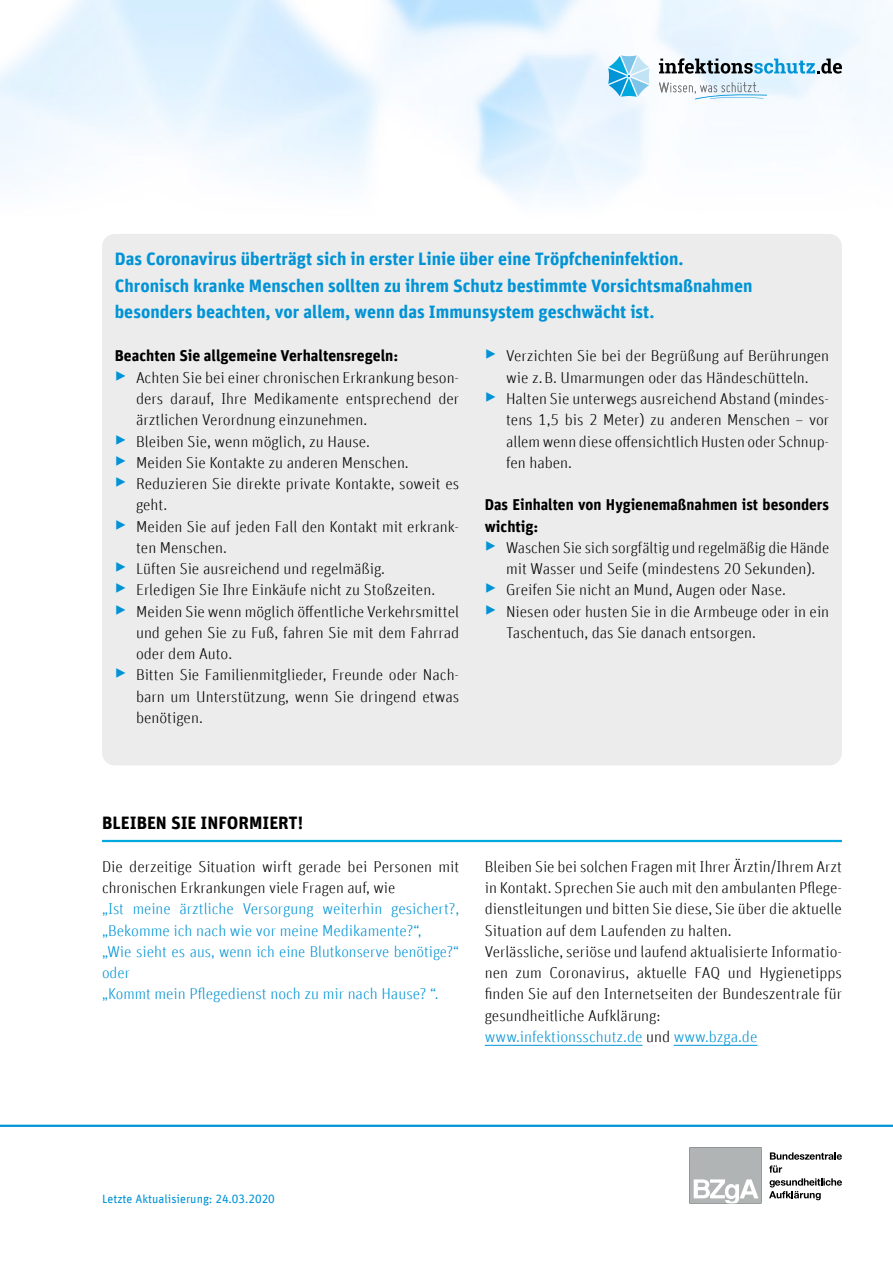
<style>
.page{position:relative;width:893px;height:1263px;background:#fff}
.page>*{position:absolute;margin:0;border:0;box-sizing:border-box;transform-origin:0 0}
.h-box{font:700 18px/26.5px "Unit Offc Pro";color:#0093d5}
.t1{font:700 18px "Unit Offc Pro";color:#000}
.p-informiert{font:300 15.75px/21.3px "Unit Offc Pro";color:#000;text-align:justify}
.p-informiert-2{font:300 15.75px/21.3px "Unit Offc Pro";color:#0093d5}
.p-bold{font:700 15.75px/21.3px "Unit Offc Pro";color:#000}
.t2{font:12px "Unit Offc Pro";color:#0093d5}
.s1{font-size:21px;color:#0093d5}
.s2{color:#000}
</style>
<div class="page">
<hr style="left:0;top:1125px;width:893px;height:2px;background:#0093d5">
<svg style="left:769px;top:1152px;width:73px;height:48px"></svg>
<div style="left:689px;top:1147px;width:72px;height:56px;background:#b1b4b4"></div>
<svg style="left:694px;top:1179px;width:64px;height:24px"></svg>
<svg style="left:659px;top:58px;width:183px;height:16px;background:#8fa9b6"></svg>
<svg style="left:659px;top:82px;width:108px;height:17px"></svg>
<svg style="left:608px;top:55px;width:42px;height:42px"></svg>
<div style="left:102px;top:234px;width:740px;height:531px;background:#ececec;border-radius:13px"></div>
<hr style="left:102px;top:840px;width:740px;height:2px;background:#00a8de">
<hr style="left:485px;top:1045px;width:157px;height:1px;background:#0093d5">
<hr style="left:674px;top:1045px;width:83px;height:1px;background:#0093d5">
<p class="h-box" style="left:115px;top:245px;width:639px">Das Coronavirus überträgt sich in erster Linie über eine Tröpfcheninfektion.<br>Chronisch kranke Menschen sollten zu ihrem Schutz bestimmte Vorsichtsmaßnahmen besonders beachten, vor allem, wenn das Immunsystem geschwächt ist.</p>
<p class="p-bold" style="left:115px;top:344px;width:285px">Beachten Sie allgemeine Verhaltensregeln:</p>
<p class="p-informiert" style="left:136px;top:366px;width:325px;text-indent:-21px"><span class="s1">▶</span> Achten Sie bei einer chronischen Erkrankung beson&shy;ders darauf, Ihre Medikamente entsprechend der ärztlichen Verordnung einzunehmen.</p>
<p class="p-informiert" style="left:115px;top:430px;width:257px"><span class="s1">▶</span> Bleiben Sie, wenn möglich, zu Hause.</p>
<p class="p-informiert" style="left:115px;top:451px;width:295px"><span class="s1">▶</span> Meiden Sie Kontakte zu anderen Menschen.</p>
<p class="p-informiert" style="left:136px;top:472px;width:325px;text-indent:-21px"><span class="s1">▶</span> Reduzieren Sie direkte private Kontakte, soweit es geht.</p>
<p class="p-informiert" style="left:136px;top:515px;width:325px;text-indent:-21px"><span class="s1">▶</span> Meiden Sie auf jeden Fall den Kontakt mit erkrank&shy;ten Menschen.</p>
<p class="p-informiert" style="left:115px;top:558px;width:272px"><span class="s1">▶</span> Lüften Sie ausreichend und regelmäßig.</p>
<p class="p-informiert" style="left:115px;top:579px;width:322px"><span class="s1">▶</span> Erledigen Sie Ihre Einkäufe nicht zu Stoßzeiten.</p>
<p class="p-informiert" style="left:136px;top:600px;width:325px;text-indent:-21px"><span class="s1">▶</span> Meiden Sie wenn möglich öffentliche Verkehrsmittel und gehen Sie zu Fuß, fahren Sie mit dem Fahrrad oder dem Auto.</p>
<p class="p-informiert" style="left:136px;top:664px;width:325px;text-indent:-21px"><span class="s1">▶</span> Bitten Sie Familienmitglieder, Freunde oder Nach&shy;barn um Unterstützung, wenn Sie dringend etwas benötigen.</p>
<p class="p-informiert" style="left:485px;top:345px;width:346px;text-align:center"><span class="s1">▶</span> Verzichten Sie bei der Begrüßung auf Berührungen wie z.B. Umarmungen oder das Händeschütteln.</p>
<p class="p-informiert" style="left:506px;top:387px;width:325px;text-indent:-21px"><span class="s1">▶</span> Halten Sie unterwegs ausreichend Abstand (mindes&shy;tens 1,5 bis 2 Meter) zu anderen Menschen – vor allem wenn diese offensichtlich Husten oder Schnup&shy;fen haben.</p>
<p class="p-bold" style="left:485px;top:493px;width:346px">Das Einhalten von Hygienemaßnahmen ist besonders wichtig:</p>
<p class="p-informiert" style="left:485px;top:536px;width:346px;text-align:center"><span class="s1">▶</span> Waschen Sie sich sorgfältig und regelmäßig die Hände mit Wasser und Seife (mindestens 20 Sekunden).</p>
<p class="p-informiert" style="left:485px;top:579px;width:303px"><span class="s1">▶</span> Greifen Sie nicht an Mund, Augen oder Nase.</p>
<p class="p-informiert" style="left:506px;top:600px;width:325px;text-indent:-21px"><span class="s1">▶</span> Niesen oder husten Sie in die Armbeuge oder in ein<br>Taschentuch, das Sie danach entsorgen.</p>
<h2 class="t1" style="left:102px;top:810px;width:203px">BLEIBEN SIE INFORMIERT!</h2>
<p class="p-informiert" style="left:102px;top:855px;width:359px">Die derzeitige Situation wirft gerade bei Personen mit chronischen Erkrankungen viele Fragen auf, wie</p>
<p class="p-informiert-2" style="left:102px;top:898px;width:359px">„Ist meine ärztliche Versorgung weiterhin gesichert?, „Bekomme ich nach wie vor meine Medikamente?“,</p>
<p class="p-informiert-2" style="left:102px;top:940px;width:359px">„Wie sieht es aus, wenn ich eine Blutkonserve benötige?“ oder</p>
<p class="p-informiert-2" style="left:102px;top:983px;width:338px">„Kommt mein Pflegedienst noch zu mir nach Hause? “.</p>
<p class="p-informiert" style="left:485px;top:855px;width:359px">Bleiben Sie bei solchen Fragen mit Ihrer Ärztin/Ihrem Arzt in Kontakt. Sprechen Sie auch mit den ambulanten Pflege&shy;dienstleitungen und bitten Sie diese, Sie über die aktuelle Situation auf dem Laufenden zu halten.</p>
<p class="p-informiert" style="left:485px;top:940px;width:359px">Verlässliche, seriöse und laufend aktualisierte Informatio&shy;nen zum Coronavirus, aktuelle FAQ und Hygienetipps finden Sie auf den Internetseiten der Bundeszentrale für gesundheitliche Aufklärung:</p>
<p class="p-informiert-2" style="left:485px;top:1025px;width:274px">www.infektionsschutz.de <span class="s2">und</span> www.bzga.de</p>
<p class="t2" style="left:102px;top:1191px;width:174px">Letzte Aktualisierung: 24.03.2020</p>
</div>
